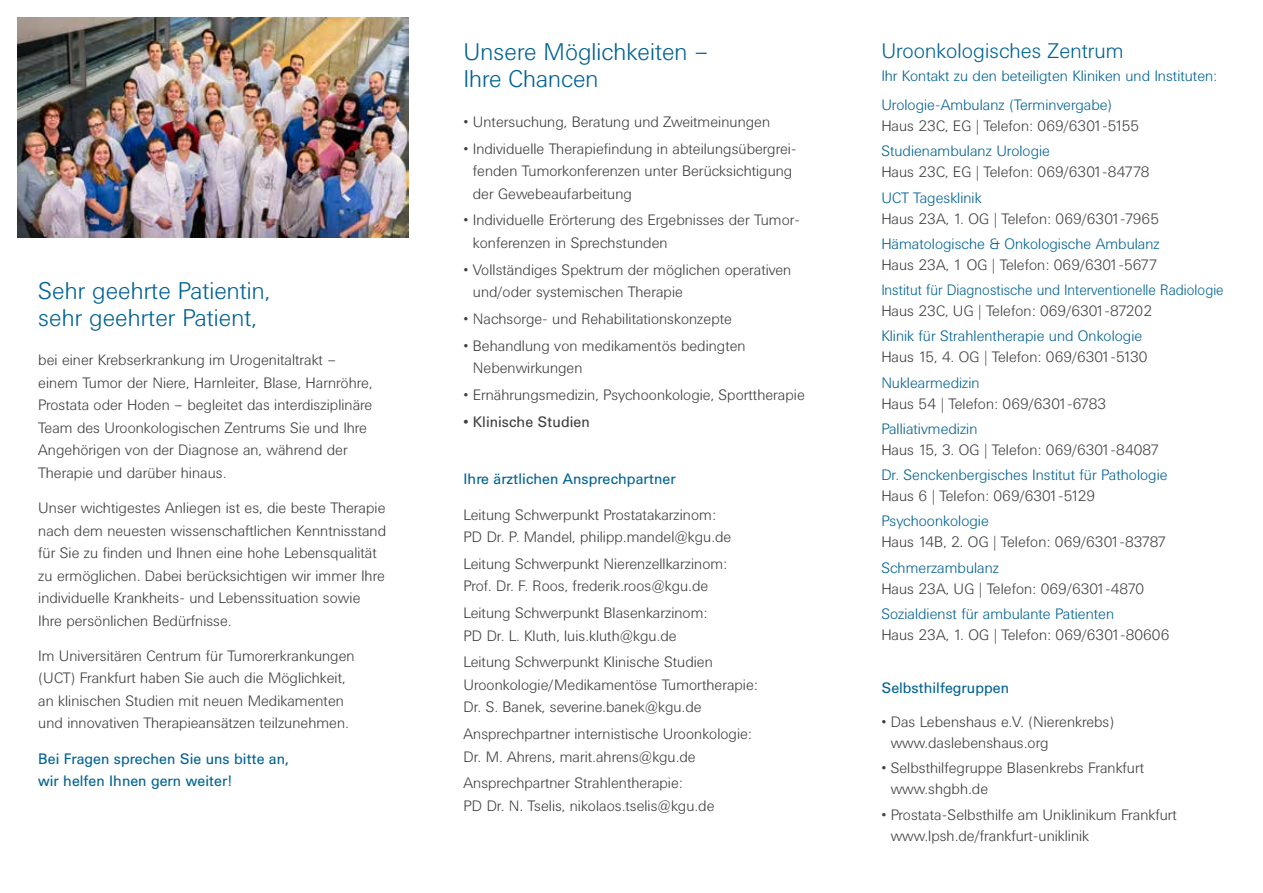
<style>
.page{position:relative;width:1263px;height:893px;background:#fff}
.page>*{position:absolute;margin:0;border:0;box-sizing:border-box;transform-origin:0 0}
.t1{font:300 24px/27px "Univers BQ";color:#006293}
.t2{font:300 21px "Univers BQ";color:#006293}
.t3{font:300 15px/22.5px "Univers BQ";color:#3e3d40}
.t4{font:300 15px/29.5px "Univers BQ";color:#006293}
.t5{font:15px/22.5px "Univers BQ";color:#006293}
.t6{font:300 15px "Univers BQ";color:#006293;scale:.95 1}
.t7{font:15px "Univers BQ";color:#3e3d40}
</style>
<div class="page">
<img style="left:17px;top:17px;width:391px;height:220px">
<h1 class="t1" style="left:38px;top:278px;width:234px">Sehr geehrte Patientin, sehr geehrter Patient,</h1>
<p class="t3" style="left:38px;top:349px;width:336px">bei einer Krebserkrankung im Urogenitaltrakt – einem Tumor der Niere, Harnleiter, Blase, Harnröhre, Prostata oder Hoden – begleitet das interdisziplinäre Team des Uroonkologischen Zentrums Sie und Ihre Angehörigen von der Diagnose an, während der Therapie und darüber hinaus.</p>
<p class="t3" style="left:38px;top:497px;width:349px">Unser wichtigestes Anliegen ist es, die beste Therapie nach dem neuesten wissenschaftlichen Kenntnisstand für Sie zu finden und Ihnen eine hohe Lebensqualität zu ermöglichen. Dabei berücksichtigen wir immer Ihre individuelle Krankheits- und Lebenssituation sowie Ihre persönlichen Bedürfnisse.</p>
<p class="t3" style="left:38px;top:645px;width:318px">Im Universitären Centrum für Tumorerkrankungen (UCT) Frankfurt haben Sie auch die Möglichkeit, an klinischen Studien mit neuen Medikamenten und innovativen Therapieansätzen teilzunehmen.</p>
<p class="t5" style="left:38px;top:747px;width:252px">Bei Fragen sprechen Sie uns bitte an, wir helfen Ihnen gern weiter!</p>
<h1 class="t1" style="left:463px;top:39px;width:247px">Unsere Möglichkeiten –<br>Ihre Chancen</h1>
<p class="t3" style="left:463px;top:111px;width:308px">• Untersuchung, Beratung und Zweitmeinungen</p>
<p class="t3" style="left:473px;top:138px;width:325px;text-indent:-9px">• Individuelle Therapiefindung in abteilungsübergrei&shy;fenden Tumorkonferenzen unter Berücksichtigung der Gewebeaufarbeitung</p>
<p class="t3" style="left:473px;top:209px;width:329px;text-indent:-9px">• Individuelle Erörterung des Ergebnisses der Tumor&shy;konferenzen in Sprechstunden</p>
<p class="t3" style="left:473px;top:259px;width:320px;text-indent:-9px">• Vollständiges Spektrum der möglichen operativen und/oder systemischen Therapie</p>
<p class="t3" style="left:463px;top:308px;width:270px">• Nachsorge- und Rehabilitationskonzepte</p>
<p class="t3" style="left:473px;top:334px;width:274px;text-indent:-9px">• Behandlung von medikamentös bedingten<br>Nebenwirkungen</p>
<p class="t3" style="left:463px;top:384px;width:343px">• Ernährungsmedizin, Psychoonkologie, Sporttherapie</p>
<p class="t7" style="left:463px;top:413px;width:128px">• Klinische Studien</p>
<p class="t5" style="left:463px;top:468px;width:214px">Ihre ärztlichen Ansprechpartner</p>
<p class="t3" style="left:463px;top:503px;width:269px">Leitung Schwerpunkt Prostatakarzinom:<br>PD Dr. P. Mandel, philipp.mandel@kgu.de</p>
<p class="t3" style="left:463px;top:553px;width:265px">Leitung Schwerpunkt Nierenzellkarzinom:<br>Prof. Dr. F. Roos, frederik.roos@kgu.de</p>
<p class="t3" style="left:463px;top:602px;width:246px">Leitung Schwerpunkt Blasenkarzinom:<br>PD Dr. L. Kluth, luis.kluth@kgu.de</p>
<p class="t3" style="left:463px;top:651px;width:296px">Leitung Schwerpunkt Klinische Studien<br>Uroonkologie/Medikamentöse Tumortherapie:<br>Dr. S. Banek, severine.banek@kgu.de</p>
<p class="t3" style="left:463px;top:723px;width:290px">Ansprechpartner internistische Uroonkologie:<br>Dr. M. Ahrens, marit.ahrens@kgu.de</p>
<p class="t3" style="left:463px;top:772px;width:252px">Ansprechpartner Strahlentherapie:<br>PD Dr. N. Tselis, nikolaos.tselis@kgu.de</p>
<h2 class="t2" style="left:881px;top:39px;width:244px">Uroonkologisches Zentrum</h2>
<p class="t4" style="left:881px;top:61px;width:337px">Ihr Kontakt zu den beteiligten Kliniken und Instituten:<br>Urologie-Ambulanz (Terminvergabe)</p>
<p class="t3" style="left:881px;top:115px;width:259px">Haus 23C, EG | Telefon: 069/6301-5155</p>
<p class="t4" style="left:881px;top:137px;width:170px">Studienambulanz Urologie</p>
<p class="t3" style="left:881px;top:161px;width:270px">Haus 23C, EG | Telefon: 069/6301-84778</p>
<p class="t4" style="left:881px;top:183px;width:102px">UCT Tagesklinik</p>
<p class="t3" style="left:881px;top:208px;width:279px">Haus 23A, 1. OG | Telefon: 069/6301-7965</p>
<p class="t4" style="left:881px;top:229px;width:280px">Hämatologische &amp; Onkologische Ambulanz</p>
<p class="t3" style="left:881px;top:254px;width:278px">Haus 23A, 1 OG | Telefon: 069/6301-5677</p>
<p class="t6" style="left:881px;top:282px;width:362px">Institut für Diagnostische und Interventionelle Radiologie</p>
<p class="t3" style="left:881px;top:300px;width:272px">Haus 23C, UG | Telefon: 069/6301-87202</p>
<p class="t4" style="left:881px;top:322px;width:262px">Klinik für Strahlentherapie und Onkologie</p>
<p class="t3" style="left:881px;top:346px;width:268px">Haus 15, 4. OG | Telefon: 069/6301-5130</p>
<p class="t4" style="left:881px;top:368px;width:100px">Nuklearmedizin</p>
<p class="t3" style="left:881px;top:393px;width:226px">Haus 54 | Telefon: 069/6301-6783</p>
<p class="t4" style="left:881px;top:414px;width:98px">Palliativmedizin</p>
<p class="t3" style="left:881px;top:439px;width:279px">Haus 15, 3. OG | Telefon: 069/6301-84087</p>
<p class="t4" style="left:881px;top:461px;width:288px">Dr. Senckenbergisches Institut für Pathologie</p>
<p class="t3" style="left:881px;top:485px;width:215px">Haus 6 | Telefon: 069/6301-5129</p>
<p class="t4" style="left:881px;top:507px;width:109px">Psychoonkologie</p>
<p class="t3" style="left:881px;top:531px;width:286px">Haus 14B, 2. OG | Telefon: 069/6301-83787</p>
<p class="t4" style="left:881px;top:553px;width:119px">Schmerzambulanz</p>
<p class="t3" style="left:881px;top:578px;width:264px">Haus 23A, UG | Telefon: 069/6301-4870</p>
<p class="t4" style="left:881px;top:599px;width:234px">Sozialdienst für ambulante Patienten</p>
<p class="t3" style="left:881px;top:624px;width:290px">Haus 23A, 1. OG | Telefon: 069/6301-80606</p>
<p class="t5" style="left:881px;top:677px;width:129px">Selbsthilfegruppen</p>
<p class="t3" style="left:891px;top:712px;width:225px;line-height:21px;text-indent:-9px">• Das Lebenshaus e.V. (Nierenkrebs) www.daslebenshaus.org</p>
<p class="t3" style="left:891px;top:758px;width:255px;line-height:21px;text-indent:-9px">• Selbsthilfegruppe Blasenkrebs Frankfurt www.shgbh.de</p>
<p class="t3" style="left:891px;top:804px;width:288px;line-height:21px;text-indent:-9px">• Prostata-Selbsthilfe am Uniklinikum Frankfurt www.lpsh.de/frankfurt-uniklinik</p>
</div>
